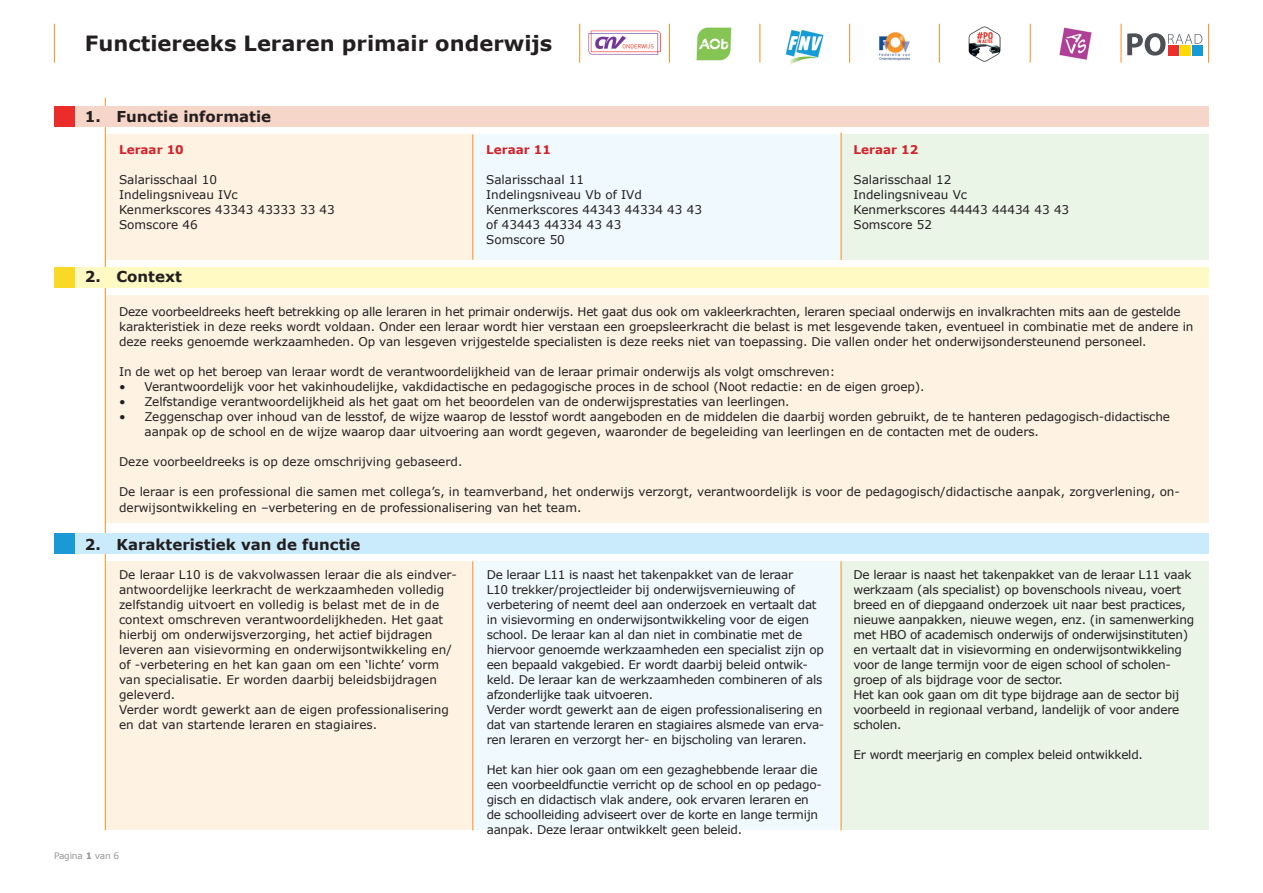
<style>
.page{position:relative;width:1263px;height:893px;background:#fff}
.page>*{position:absolute;margin:0;border:0;box-sizing:border-box;transform-origin:0 0}
.t1{font:700 21px "Verdana";color:#231f20}
.t2{font:700 15px "Verdana";color:#231f20}
.t3{font:12px/15px "Verdana";letter-spacing:-.01em;color:#231f20}
.t4{font:700 12px "Verdana";color:#d1232a}
.t5{font:9px "Verdana";letter-spacing:-.02em;color:#939598}
.s1{font-weight:700}
</style>
<div class="page">
<div style="left:841px;top:561px;width:368px;height:269px;background:#eaf4e7"></div>
<div style="left:473px;top:561px;width:368px;height:269px;background:#f0f9fd"></div>
<div style="left:105px;top:295px;width:1104px;height:227px;background:#fef2e3"></div>
<div style="left:841px;top:134px;width:368px;height:126px;background:#eaf4e7"></div>
<div style="left:473px;top:134px;width:368px;height:126px;background:#f0f9fd"></div>
<div style="left:106px;top:134px;width:367px;height:126px;background:#fef2e3"></div>
<div style="left:106px;top:561px;width:367px;height:269px;background:#fef2e3"></div>
<hr style="left:105px;top:98px;width:1px;height:732px;background:#f68f1e">
<div style="left:54px;top:107px;width:1155px;height:20px;background:#f6d6c8"></div>
<svg style="left:1127px;top:33px;width:75px;height:23px"></svg>
<div style="left:1168px;top:45px;width:10px;height:10px;background:#eb2f29"></div>
<div style="left:1180px;top:45px;width:10px;height:10px;background:#fdda05"></div>
<div style="left:1192px;top:45px;width:10px;height:10px;background:#1599d7"></div>
<div style="left:54px;top:107px;width:20px;height:20px;background:#ea2c2b"></div>
<hr style="left:669px;top:24px;width:1px;height:39px;background:#f68f1e">
<hr style="left:579px;top:24px;width:1px;height:39px;background:#f68f1e">
<hr style="left:759px;top:24px;width:1px;height:39px;background:#f68f1e">
<hr style="left:849px;top:24px;width:1px;height:39px;background:#f68f1e">
<hr style="left:939px;top:24px;width:1px;height:39px;background:#f68f1e">
<hr style="left:1030px;top:24px;width:1px;height:39px;background:#f68f1e">
<hr style="left:1121px;top:24px;width:1px;height:39px;background:#f68f1e">
<hr style="left:1208px;top:24px;width:1px;height:39px;background:#f68f1e">
<img style="left:589px;top:30px;width:71px;height:24px">
<img style="left:696px;top:27px;width:36px;height:34px">
<img style="left:785px;top:30px;width:39px;height:35px">
<img style="left:879px;top:32px;width:31px;height:28px">
<img style="left:969px;top:26px;width:32px;height:35px">
<img style="left:1059px;top:27px;width:32px;height:32px">
<hr style="left:54px;top:24px;width:1px;height:39px;background:#f68f1e">
<div style="left:54px;top:267px;width:1155px;height:21px;background:#fffac4"></div>
<div style="left:54px;top:267px;width:20px;height:21px;background:#f9d925"></div>
<div style="left:54px;top:533px;width:1155px;height:21px;background:#caebfb"></div>
<div style="left:54px;top:533px;width:20px;height:21px;background:#1a99d6"></div>
<hr style="left:472px;top:134px;width:1px;height:126px;background:#f68f1e">
<hr style="left:841px;top:133px;width:1px;height:127px;background:#f68f1e">
<hr style="left:472px;top:561px;width:1px;height:269px;background:#f68f1e">
<hr style="left:841px;top:561px;width:1px;height:269px;background:#f68f1e">
<h1 class="t1" style="left:85px;top:29px;width:469px">Functiereeks Leraren primair onderwijs</h1>
<p class="t2" style="left:85px;top:106px;width:188px">1. Functie informatie</p>
<p class="t4" style="left:119px;top:141px;width:66px">Leraar 10</p>
<p class="t3" style="left:119px;top:172px;width:217px">Salarisschaal 10<br>Indelingsniveau IVc<br>Kenmerkscores 43343 43333 33 43<br>Somscore 46</p>
<p class="t4" style="left:486px;top:141px;width:66px">Leraar 11</p>
<p class="t3" style="left:486px;top:172px;width:217px">Salarisschaal 11<br>Indelingsniveau Vb of IVd<br>Kenmerkscores 44343 44334 43 43 of 43443 44334 43 43<br>Somscore 50</p>
<p class="t4" style="left:853px;top:141px;width:66px">Leraar 12</p>
<p class="t3" style="left:853px;top:172px;width:217px">Salarisschaal 12<br>Indelingsniveau Vc<br>Kenmerkscores 44443 44434 43 43<br>Somscore 52</p>
<p class="t2" style="left:85px;top:266px;width:98px">2. Context</p>
<p class="t3" style="left:119px;top:304px;width:1076px">Deze voorbeeldreeks heeft betrekking op alle leraren in het primair onderwijs. Het gaat dus ook om vakleerkrachten, leraren speciaal onderwijs en invalkrachten mits aan de gestelde karakteristiek in deze reeks wordt voldaan. Onder een leraar wordt hier verstaan een groepsleerkracht die belast is met lesgevende taken, eventueel in combinatie met de andere in deze reeks genoemde werkzaamheden. Op van lesgeven vrijgestelde specialisten is deze reeks niet van toepassing. Die vallen onder het onderwijsondersteunend personeel.</p>
<p class="t3" style="left:119px;top:364px;width:718px">In de wet op het beroep van leraar wordt de verantwoordelijkheid van de leraar primair onderwijs als volgt omschreven:</p>
<p class="t3" style="left:119px;top:379px;width:807px">• Verantwoordelijk voor het vakinhoudelijke, vakdidactische en pedagogische proces in de school (Noot redactie: en de eigen groep).</p>
<p class="t3" style="left:119px;top:394px;width:672px">• Zelfstandige verantwoordelijkheid als het gaat om het beoordelen van de onderwijsprestaties van leerlingen.</p>
<p class="t3" style="left:145px;top:409px;width:1027px;text-indent:-26px">• Zeggenschap over inhoud van de lesstof, de wijze waarop de lesstof wordt aangeboden en de middelen die daarbij worden gebruikt, de te hanteren pedagogisch-didactische aanpak op de school en de wijze waarop daar uitvoering aan wordt gegeven, waaronder de begeleiding van leerlingen en de contacten met de ouders.</p>
<p class="t3" style="left:119px;top:454px;width:345px">Deze voorbeeldreeks is op deze omschrijving gebaseerd.</p>
<p class="t3" style="left:119px;top:483px;width:1062px;line-height:16.5px">De leraar is een professional die samen met collega’s, in teamverband, het onderwijs verzorgt, verantwoordelijk is voor de pedagogisch/didactische aanpak, zorgverlening, on&shy;derwijsontwikkeling en –verbetering en de professionalisering van het team.</p>
<p class="t2" style="left:85px;top:534px;width:277px">2. Karakteristiek van de functie</p>
<p class="t3" style="left:119px;top:567px;width:339px">De leraar L10 is de vakvolwassen leraar die als eindver&shy;antwoordelijke leerkracht de werkzaamheden volledig zelfstandig uitvoert en volledig is belast met de in de context omschreven verantwoordelijkheden. Het gaat hierbij om onderwijsverzorging, het actief bijdragen leveren aan visievorming en onderwijsontwikkeling en/ of -verbetering en het kan gaan om een ‘lichte’ vorm van specialisatie. Er worden daarbij beleidsbijdragen geleverd.<br>Verder wordt gewerkt aan de eigen professionalisering en dat van startende leraren en stagiaires.</p>
<p class="t3" style="left:487px;top:567px;width:339px">De leraar L11 is naast het takenpakket van de leraar<br>L10 trekker/projectleider bij onderwijsvernieuwing of verbetering of neemt deel aan onderzoek en vertaalt dat in visievorming en onderwijsontwikkeling voor de eigen school. De leraar kan al dan niet in combinatie met de hiervoor genoemde werkzaamheden een specialist zijn op een bepaald vakgebied. Er wordt daarbij beleid ontwik&shy;keld. De leraar kan de werkzaamheden combineren of als afzonderlijke taak uitvoeren.<br>Verder wordt gewerkt aan de eigen professionalisering en dat van startende leraren en stagiaires alsmede van erva&shy;ren leraren en verzorgt her- en bijscholing van leraren.</p>
<p class="t3" style="left:487px;top:762px;width:337px">Het kan hier ook gaan om een gezaghebbende leraar die een voorbeeldfunctie verricht op de school en op pedago&shy;gisch en didactisch vlak andere, ook ervaren leraren en de schoolleiding adviseert over de korte en lange termijn aanpak. Deze leraar ontwikkelt geen beleid.</p>
<p class="t3" style="left:853px;top:567px;width:342px">De leraar is naast het takenpakket van de leraar L11 vaak werkzaam (als specialist) op bovenschools niveau, voert breed en of diepgaand onderzoek uit naar best practices, nieuwe aanpakken, nieuwe wegen, enz. (in samenwerking met HBO of academisch onderwijs of onderwijsinstituten) en vertaalt dat in visievorming en onderwijsontwikkeling voor de lange termijn voor de eigen school of scholen&shy;groep of als bijdrage voor de sector.<br>Het kan ook gaan om dit type bijdrage aan de sector bij voorbeeld in regionaal verband, landelijk of voor andere scholen.</p>
<p class="t3" style="left:853px;top:747px;width:291px">Er wordt meerjarig en complex beleid ontwikkeld.</p>
<p class="t5" style="left:54px;top:850px;width:67px">Pagina <span class="s1">1</span> van 6</p>
</div>
